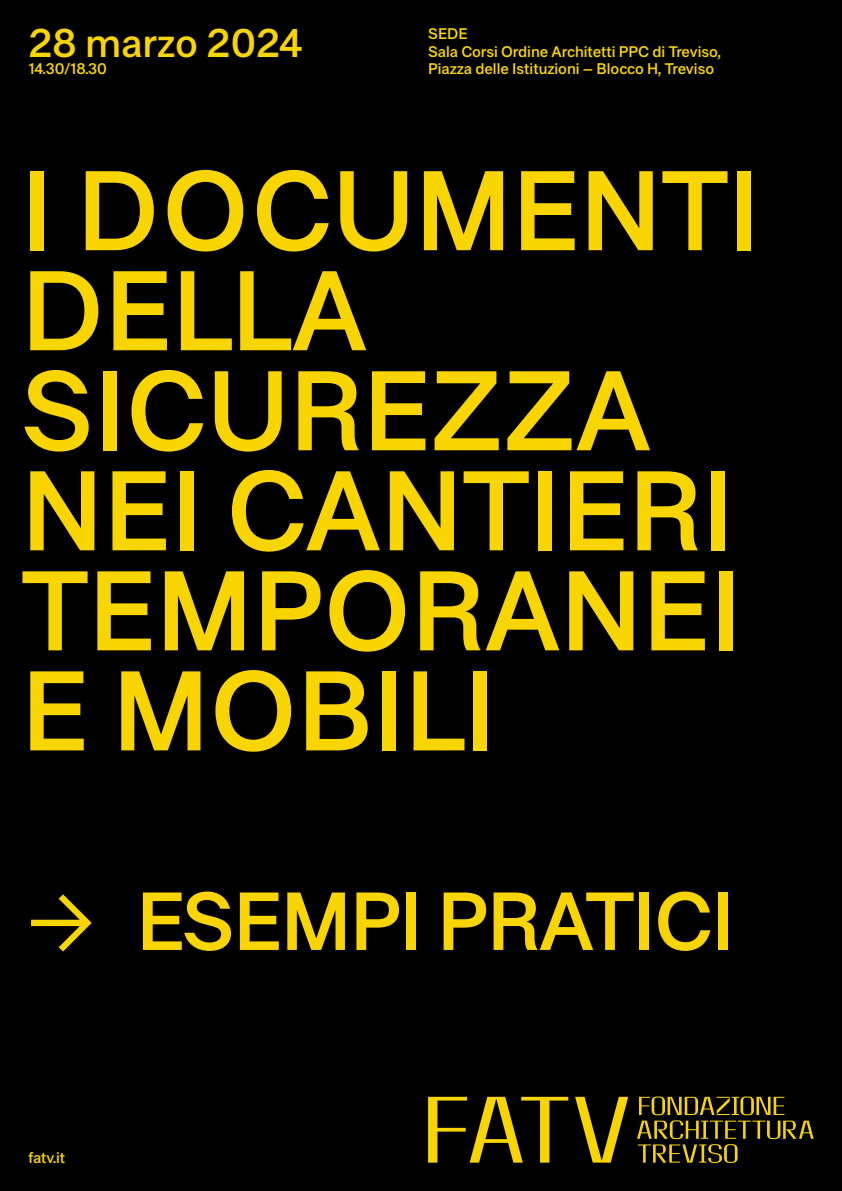
<style>
.page{position:relative;width:842px;height:1191px;background:#000}
.page>*{position:absolute;margin:0;border:0;box-sizing:border-box;transform-origin:0 0}
.t1{font:110px/100px "Calboni Pro";color:#f9d500}
.t2{font:80px "Calboni Pro";letter-spacing:-.015em;color:#f9d500}
.t3{font:39px "Calboni Pro";color:#f9d500}
.t4{font:15px "Calboni Pro";color:#f9d500}
</style>
<div class="page">
<svg style="left:637px;top:1096px;width:177px;height:67px"></svg>
<svg style="left:428px;top:1096px;width:140px;height:66px"></svg>
<svg style="left:575px;top:1096px;width:53px;height:66px"></svg>
<p class="t3" style="left:28px;top:19px;width:275px">28 marzo 2024</p>
<p class="t4" style="left:28px;top:60px;width:80px">14.30/18.30</p>
<p class="t4" style="left:428px;top:25px;width:41px">SEDE</p>
<p class="t4" style="left:428px;top:42px;width:294px">Sala Corsi Ordine Architetti PPC di Treviso,</p>
<p class="t4" style="left:428px;top:60px;width:288px">Piazza delle Istituzioni – Blocco H, Treviso</p>
<p class="t1" style="left:21px;top:171px;width:740px">I DOCUMENTI</p>
<p class="t1" style="left:21px;top:271px;width:347px">DELLA</p>
<p class="t1" style="left:21px;top:371px;width:714px">SICUREZZA<br>NEI CANTIERI</p>
<p class="t1" style="left:21px;top:571px;width:721px">TEMPORANEI</p>
<p class="t1" style="left:21px;top:671px;width:475px">E MOBILI</p>
<p class="t2" style="left:28px;top:873px;width:708px">→ ESEMPI PRATICI</p>
<p class="t4" style="left:28px;top:1148px;width:38px">fatv.it</p>
</div>
